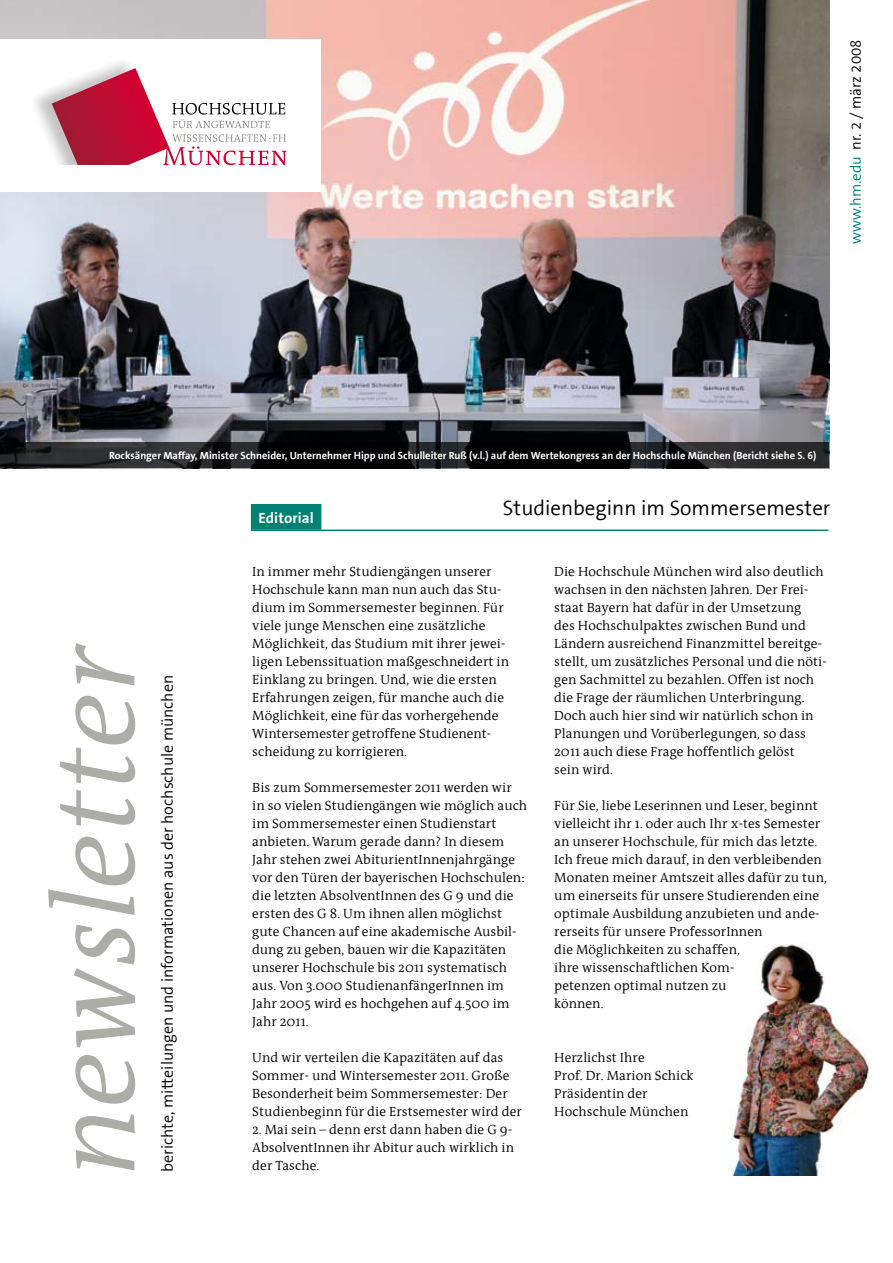
<style>
.page{position:relative;width:893px;height:1263px;background:#fff}
.page>*{position:absolute;margin:0;border:0;box-sizing:border-box;transform-origin:0 0}
.t1{font:italic 117px "FHM Antiqua";color:#adada8}
.t2{font:21px "FHM The Sans";color:#000}
.t3{font:16.05px "FHM The Sans";color:#000}
.t4{font:15px "FHM The Sans";color:#000}
.t5{font:700 15px "FHM The Sans";letter-spacing:.005em;color:#fff}
.t6{font:13.5px/18px "FHM Antiqua";letter-spacing:.005em;color:#000}
.t7{font:700 10.5px "FHM The Sans";color:#fff}
.s1{color:#008171}
</style>
<div class="page">
<div style="left:252px;top:505px;width:69px;height:24px;background:#008171"></div>
<div style="left:251px;top:504px;width:70px;height:26px;border:2px solid #008171"></div>
<hr style="left:251px;top:530px;width:577px;height:1px;background:#008171">
<img style="left:0;top:0;width:829px;height:442px">
<svg style="left:0;top:442px;width:829px;height:26px;background:#17181a"></svg>
<div style="left:0;top:40px;width:321px;height:152px;background:#fff"></div>
<svg style="left:35px;top:62px;width:252px;height:103px"></svg>
<img style="left:730px;top:944px;width:139px;height:231px">
<p class="t4" style="left:848px;top:244px;width:206px;rotate:-90deg"><span class="s1">www.hm.edu</span> nr. 2 / märz 2008</p>
<p class="t7" style="left:109px;top:450px;width:709px">Rocksänger Maffay, Minister Schneider, Unternehmer Hipp und Schulleiter Ruß (v.l.) auf dem Wertekongress an der Hochschule München (Bericht siehe S. 6)</p>
<h1 class="t1" style="left:34px;top:1177px;width:535px;rotate:-90deg">newsletter</h1>
<p class="t3" style="left:159px;top:1172px;width:498px;rotate:-90deg">berichte, mitteilungen und informationen aus der hochschule münchen</p>
<p class="t5" style="left:258px;top:510px;width:57px">Editorial</p>
<h2 class="t2" style="left:503px;top:497px;width:329px">Studienbeginn im Sommersemester</h2>
<p class="t6" style="left:252px;top:563px;width:258px">In immer mehr Studiengängen unserer Hochschule kann man nun auch das Stu&shy;dium im Sommersemester beginnen. Für viele junge Menschen eine zusätzliche Möglichkeit, das Studium mit ihrer jewei&shy;ligen Lebenssituation maßgeschneidert in Einklang zu bringen. Und, wie die ersten Erfahrungen zeigen, für manche auch die Möglichkeit, eine für das vorhergehende Wintersemester getroffene Studienent&shy;scheidung zu korrigieren.</p>
<p class="t6" style="left:252px;top:779px;width:276px">Bis zum Sommersemester 2011 werden wir in so vielen Studiengängen wie möglich auch im Sommersemester einen Studienstart anbieten. Warum gerade dann? In diesem Jahr stehen zwei AbiturientInnenjahrgänge vor den Türen der bayerischen Hochschulen: die letzten AbsolventInnen des G 9 und die ersten des G 8. Um ihnen allen möglichst gute Chancen auf eine akademische Ausbil&shy;dung zu geben, bauen wir die Kapazitäten unserer Hochschule bis 2011 systematisch aus. Von 3.000 StudienanfängerInnen im Jahr 2005 wird es hochgehen auf 4.500 im Jahr 2011.</p>
<p class="t6" style="left:252px;top:1049px;width:271px">Und wir verteilen die Kapazitäten auf das Sommer- und Wintersemester 2011. Große Besonderheit beim Sommersemester: Der Studienbeginn für die Erstsemester wird der</p>
<p class="t6" style="left:252px;top:1121px;width:263px">2. Mai sein – denn erst dann haben die G 9-<br>AbsolventInnen ihr Abitur auch wirklich in der Tasche.</p>
<p class="t6" style="left:554px;top:563px;width:274px">Die Hochschule München wird also deutlich wachsen in den nächsten Jahren. Der Frei&shy;staat Bayern hat dafür in der Umsetzung<br>des Hochschulpaktes zwischen Bund und Ländern ausreichend Finanzmittel bereitge&shy;stellt, um zusätzliches Personal und die nöti&shy;gen Sachmittel zu bezahlen. Offen ist noch die Frage der räumlichen Unterbringung.<br>Doch auch hier sind wir natürlich schon in Planungen und Vorüberlegungen, so dass 2011 auch diese Frage hoffentlich gelöst<br>sein wird.</p>
<p class="t6" style="left:554px;top:797px;width:274px">Für Sie, liebe Leserinnen und Leser, beginnt vielleicht ihr 1. oder auch Ihr x-tes Semester an unserer Hochschule, für mich das letzte.<br>Ich freue mich darauf, in den verbleibenden Monaten meiner Amtszeit alles dafür zu tun, um einerseits für unsere Studierenden eine optimale Ausbildung anzubieten und ande&shy;rerseits für unsere ProfessorInnen<br>die Möglichkeiten zu schaffen,<br>ihre wissenschaftlichen Kom-<br>petenzen optimal nutzen zu<br>können.</p>
<p class="t6" style="left:554px;top:1049px;width:141px">Herzlichst Ihre<br>Prof. Dr. Marion Schick<br>Präsidentin der<br>Hochschule München</p>
</div>
